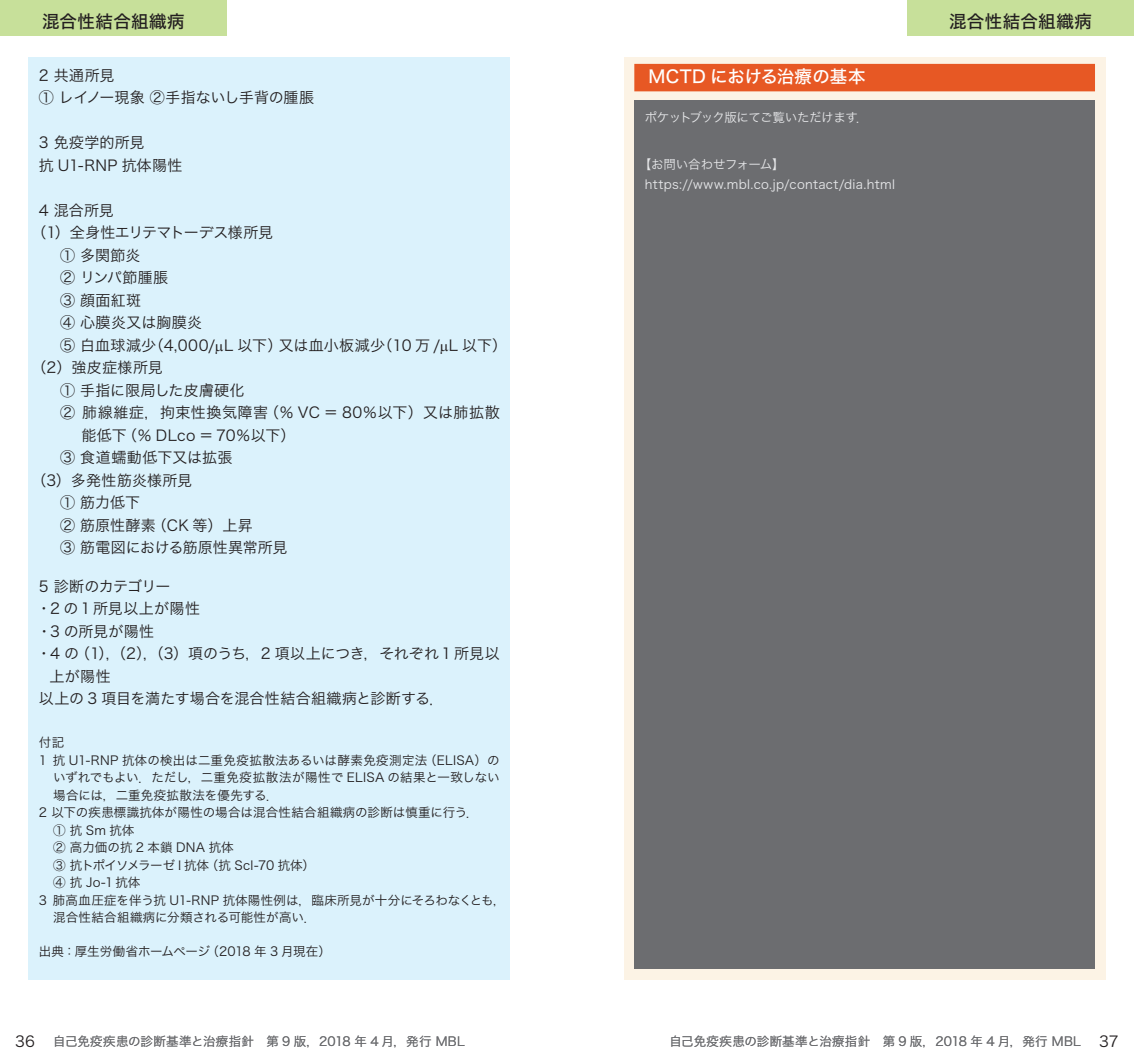
<style>
.page{position:relative;width:1134px;height:1063px;background:#fff}
.page>*{position:absolute;margin:0;border:0;box-sizing:border-box;transform-origin:0 0}
.t1{font:17.5px "Hira Kaku Std N W5";letter-spacing:.025em;color:#231f20}
.t2{font:17.5px "Hira Kaku Std N W5";letter-spacing:.01em;color:#fff}
.t3{font:15px/22.5px "Hira Kaku Std N W3";letter-spacing:.01em;color:#231f20}
.t4{font:15px "Hira Kaku Std N W3";letter-spacing:.03em;color:#231f20}
.t5{font:15px "Hira Kaku Std N W3";letter-spacing:-.015em;color:#231f20}
.t6{font:15px "Hira Kaku Std N W3";letter-spacing:-.035em;color:#231f20}
.t7{font:12.5px "Hira Kaku Std N W3";letter-spacing:.01em;color:#231f20}
.t8{font:12.5px "Hira Kaku Std N W3";letter-spacing:.015em;color:#6c6d70}
.t9{font:12.5px/20px "Hira Kaku Std N W3";letter-spacing:.02em;color:#e6e7e9}
.t10{font:12.5px "Hira Kaku Std N W3";letter-spacing:-.02em;color:#231f20}
.t11{font:12.5px "Hira Kaku Std N W3";letter-spacing:-.055em;color:#231f20}
.t12{font:12.5px "Hira Kaku Std N W3";letter-spacing:-.045em;color:#e6e7e9}
.s1{font-size:15px;color:#231f20}
</style>
<div class="page">
<div style="left:0;top:0;width:227px;height:35px;background:#c7e09a"></div>
<div style="left:907px;top:0;width:227px;height:35px;background:#c7e09a"></div>
<div style="left:28px;top:57px;width:482px;height:922px;background:#dbf2fc"></div>
<div style="left:624px;top:57px;width:482px;height:922px;background:#fcf3e5"></div>
<div style="left:634px;top:64px;width:461px;height:27px;background:#e75824"></div>
<div style="left:634px;top:101px;width:461px;height:868px;background:#6c6d70"></div>
<p class="t1" style="left:42px;top:8px;width:144px">混合性結合組織病</p>
<p class="t1" style="left:949px;top:8px;width:144px">混合性結合組織病</p>
<p class="t3" style="left:39px;top:63px;width:277px">2 共通所見<br>① レイノー現象 ②手指ないし手背の腫脹</p>
<p class="t3" style="left:39px;top:131px;width:145px">3 免疫学的所見<br>抗 U1-RNP 抗体陽性</p>
<p class="t3" style="left:39px;top:198px;width:76px">4 混合所見</p>
<p class="t6" style="left:31px;top:221px;width:243px">（1）全身性エリテマトーデス様所見</p>
<p class="t3" style="left:60px;top:243px;width:82px">① 多関節炎</p>
<p class="t3" style="left:60px;top:266px;width:110px">② リンパ節腫脹</p>
<p class="t3" style="left:60px;top:288px;width:82px">③ 顔面紅斑</p>
<p class="t4" style="left:60px;top:311px;width:144px">④ 心膜炎又は胸膜炎</p>
<p class="t3" style="left:60px;top:333px;width:448px">⑤ 白血球減少（4,000/ L 以下）又は血小板減少（10 万 / L 以下）</p>
<p class="t3" style="left:31px;top:356px;width:133px">（2）強皮症様所見</p>
<p class="t3" style="left:60px;top:378px;width:186px">① 手指に限局した皮膚硬化</p>
<p class="t4" style="left:60px;top:401px;width:441px">② 肺線維症，拘束性換気障害（％ VC ＝ 80％以下）又は肺拡散</p>
<p class="t3" style="left:82px;top:423px;width:216px">能低下（％ DLco ＝70％以下）</p>
<p class="t3" style="left:60px;top:446px;width:174px">③ 食道蠕動低下又は拡張</p>
<p class="t3" style="left:31px;top:468px;width:162px">（3）多発性筋炎様所見</p>
<p class="t3" style="left:60px;top:491px;width:81px">① 筋力低下</p>
<p class="t3" style="left:60px;top:513px;width:194px">② 筋原性酵素（CK 等）上昇</p>
<p class="t3" style="left:60px;top:536px;width:229px">③ 筋電図における筋原性異常所見</p>
<p class="t6" style="left:39px;top:575px;width:133px">5 診断のカテゴリー</p>
<p class="t3" style="left:37px;top:597px;width:165px">・2 の1 所見以上が陽性</p>
<p class="t3" style="left:37px;top:620px;width:119px">・3 の所見が陽性</p>
<p class="t5" style="left:36px;top:642px;width:465px">・4 の（1），（2），（3）項のうち，2 項以上につき，それぞれ 1 所見以</p>
<p class="t3" style="left:50px;top:665px;width:63px">上が陽性</p>
<p class="t3" style="left:39px;top:687px;width:407px">以上の 3 項目を満たす場合を混合性結合組織病と診断する．</p>
<p class="t7" style="left:39px;top:733px;width:27px">付記</p>
<p class="t7" style="left:39px;top:750px;width:462px">1 抗 U1-RNP 抗体の検出は二重免疫拡散法あるいは酵素免疫測定法（ELISA）の</p>
<p class="t7" style="left:53px;top:768px;width:448px">いずれでもよい．ただし，二重免疫拡散法が陽性で ELISA の結果と一致しない</p>
<p class="t7" style="left:53px;top:785px;width:227px">場合には，二重免疫拡散法を優先する．</p>
<p class="t7" style="left:39px;top:803px;width:442px">2 以下の疾患標識抗体が陽性の場合は混合性結合組織病の診断は慎重に行う．</p>
<p class="t7" style="left:53px;top:820px;width:83px">①抗Sm抗体</p>
<p class="t7" style="left:53px;top:838px;width:182px">② 高力価の抗 2 本鎖 DNA 抗体</p>
<p class="t11" style="left:53px;top:855px;width:263px">③ 抗トポイソメラーゼⅠ抗体（抗 Scl-70 抗体）</p>
<p class="t7" style="left:53px;top:873px;width:89px">④ 抗 Jo-1 抗体</p>
<p class="t7" style="left:39px;top:890px;width:468px">3 肺高血圧症を伴う抗 U1-RNP 抗体陽性例は，臨床所見が十分にそろわなくとも，</p>
<p class="t7" style="left:53px;top:908px;width:265px">混合性結合組織病に分類される可能性が高い．</p>
<p class="t10" style="left:39px;top:942px;width:293px">出典：厚生労働省ホームページ（2018 年 3 月現在）</p>
<p class="t2" style="left:648px;top:63px;width:219px">MCTD における治療の基本</p>
<p class="t12" style="left:645px;top:108px;width:225px">ポケットブック版にてご覧いただけます．</p>
<p class="t9" style="left:645px;top:154px;width:251px;text-indent:-6px">【お問い合わせフォーム】https://www.mbl.co.jp/contact/dia.html</p>
<p class="t8" style="left:15px;top:1032px;width:451px"><span class="s1">36</span> 自己免疫疾患の診断基準と治療指針　第 9 版，2018 年 4 月，発行 MBL</p>
<p class="t8" style="left:669px;top:1032px;width:451px">自己免疫疾患の診断基準と治療指針　第 9 版，2018 年 4 月，発行 MBL <span class="s1">37</span></p>
</div>
